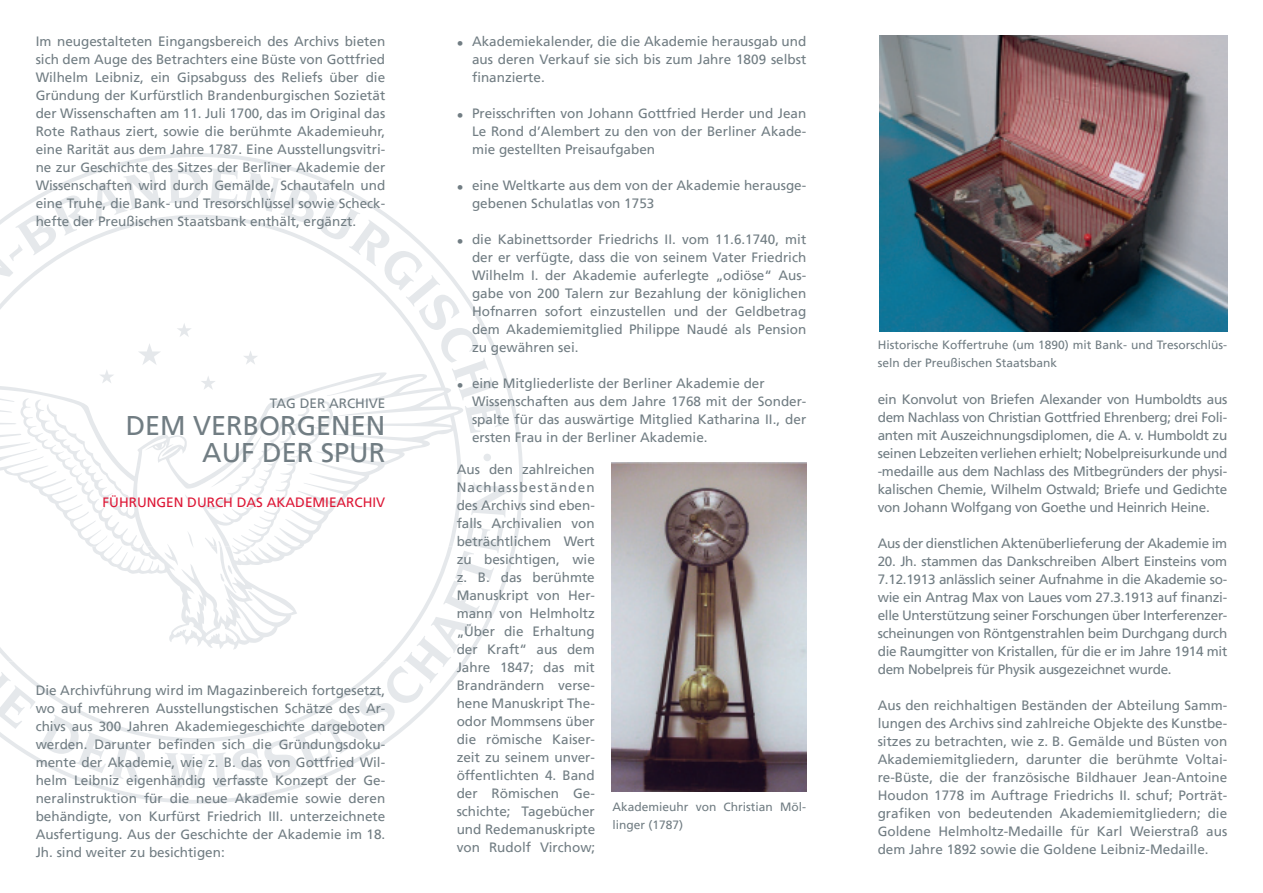
<style>
.page{position:relative;width:1263px;height:893px;background:#fff}
.page>*{position:absolute;margin:0;border:0;box-sizing:border-box;transform-origin:0 0}
.t1{font:27px/27px "Frutiger LT";color:#717d83;text-align:right}
.t2{font:13.5px/18px "Frutiger LT";color:#717d83;text-align:justify}
.t3{font:13.5px "Frutiger LT";letter-spacing:-.02em;color:#717d83}
.t4{font:13.5px "Frutiger LT";color:#dd1736}
.t5{font:12px/18px "Frutiger LT";color:#717d83}
</style>
<div class="page">
<img style="left:612px;top:462px;width:194px;height:330px">
<img style="left:879px;top:36px;width:348px;height:296px">
<svg style="left:95px;top:153px;width:428px;height:651px"></svg>
<svg style="left:0;top:215px;width:464px;height:239px"></svg>
<svg style="left:0;top:170px;width:160px;height:107px"></svg>
<svg style="left:168px;top:168px;width:335px;height:265px"></svg>
<svg style="left:0;top:454px;width:507px;height:334px"></svg>
<p class="t2" style="left:36px;top:32px;width:351px">Im neugestalteten Eingangsbereich des Archivs bieten sich dem Auge des Betrachters eine Büste von Gottfried Wilhelm Leibniz, ein Gipsabguss des Reliefs über die Gründung der Kurfürstlich Brandenburgischen Sozietät der Wissenschaften am 11. Juli 1700, das im Original das Rote Rathaus ziert, sowie die berühmte Akademieuhr, eine Rarität aus dem Jahre 1787. Eine Ausstellungsvitri&shy;ne zur Geschichte des Sitzes der Berliner Akademie der Wissenschaften wird durch Gemälde, Schautafeln und eine Truhe, die Bank- und Tresorschlüssel sowie Scheck&shy;hefte der Preußischen Staatsbank enthält, ergänzt.</p>
<p class="t2" style="left:270px;top:394px;width:117px">TAG DER ARCHIVE</p>
<h1 class="t1" style="left:126px;top:412px;width:261px">DEM VERBORGENEN<br>AUF DER SPUR</h1>
<p class="t4" style="left:103px;top:494px;width:284px">FÜHRUNGEN DURCH DAS AKADEMIEARCHIV</p>
<p class="t2" style="left:36px;top:681px;width:351px">Die Archivführung wird im Magazinbereich fortgesetzt, wo auf mehreren Ausstellungstischen Schätze des Ar&shy;chivs aus 300 Jahren Akademiegeschichte dargeboten werden. Darunter befinden sich die Gründungsdoku&shy;mente der Akademie, wie z. B. das von Gottfried Wil&shy;helm Leibniz eigenhändig verfasste Konzept der Ge&shy;neralinstruktion für die neue Akademie sowie deren behändigte, von Kurfürst Friedrich III. unterzeichnete Ausfertigung. Aus der Geschichte der Akademie im 18.<br>Jh. sind weiter zu besichtigen:</p>
<p class="t2" style="left:457px;top:34px;width:8px">•</p>
<p class="t2" style="left:457px;top:106px;width:8px">•</p>
<p class="t2" style="left:457px;top:178px;width:8px">•</p>
<p class="t2" style="left:457px;top:232px;width:8px">•</p>
<p class="t2" style="left:457px;top:376px;width:8px">•</p>
<p class="t2" style="left:472px;top:32px;width:336px">Akademiekalender, die die Akademie herausgab und aus deren Verkauf sie sich bis zum Jahre 1809 selbst finanzierte.</p>
<p class="t2" style="left:472px;top:104px;width:336px">Preisschriften von Johann Gottfried Herder und Jean Le Rond d’Alembert zu den von der Berliner Akade&shy;mie gestellten Preisaufgaben</p>
<p class="t2" style="left:472px;top:176px;width:336px">eine Weltkarte aus dem von der Akademie herausge&shy;gebenen Schulatlas von 1753</p>
<p class="t2" style="left:472px;top:230px;width:336px">die Kabinettsorder Friedrichs II. vom 11.6.1740, mit der er verfügte, dass die von seinem Vater Friedrich Wilhelm I. der Akademie auferlegte „odiöse“ Aus&shy;gabe von 200 Talern zur Bezahlung der königlichen Hofnarren sofort einzustellen und der Geldbetrag dem Akademiemitglied Philippe Naudé als Pension zu gewähren sei.</p>
<p class="t2" style="left:472px;top:374px;width:336px;text-align:left">eine Mitgliederliste der Berliner Akademie der Wissenschaften aus dem Jahre 1768 mit der Sonder&shy;spalte für das auswärtige Mitglied Katharina II., der ersten Frau in der Berliner Akademie.</p>
<p class="t2" style="left:457px;top:460px;width:140px">Aus den zahlreichen Nachlassbeständen des Archivs sind eben&shy;falls Archivalien von beträchtlichem Wert zu besichtigen, wie z. B. das berühmte Manuskript von Her&shy;mann von Helmholtz „Über die Erhaltung der Kraft“ aus dem Jahre 1847; das mit Brandrändern verse&shy;hene Manuskript The&shy;odor Mommsens über die römische Kaiser&shy;zeit zu seinem unver&shy;öffentlichten 4. Band der Römischen Ge&shy;schichte; Tagebücher und Redemanuskripte von Rudolf Virchow;</p>
<p class="t5" style="left:612px;top:798px;width:195px">Akademieuhr von Christian Möl&shy;linger (1787)</p>
<p class="t5" style="left:878px;top:336px;width:351px">Historische Koffertruhe (um 1890) mit Bank- und Tresorschlüs&shy;seln der Preußischen Staatsbank</p>
<p class="t2" style="left:878px;top:391px;width:351px">ein Konvolut von Briefen Alexander von Humboldts aus dem Nachlass von Christian Gottfried Ehrenberg; drei Foli&shy;anten mit Auszeichnungsdiplomen, die A. v. Humboldt zu seinen Lebzeiten verliehen erhielt; Nobelpreisurkunde und -medaille aus dem Nachlass des Mitbegründers der physi&shy;kalischen Chemie, Wilhelm Ostwald; Briefe und Gedichte von Johann Wolfgang von Goethe und Heinrich Heine.</p>
<p class="t3" style="left:878px;top:536px;width:351px">Aus der dienstlichen Aktenüberlieferung der Akademie im</p>
<p class="t2" style="left:878px;top:553px;width:351px">20. Jh. stammen das Dankschreiben Albert Einsteins vom 7.12.1913 anlässlich seiner Aufnahme in die Akademie so&shy;wie ein Antrag Max von Laues vom 27.3.1913 auf finanzi&shy;elle Unterstützung seiner Forschungen über Interferenzer&shy;scheinungen von Röntgenstrahlen beim Durchgang durch die Raumgitter von Kristallen, für die er im Jahre 1914 mit dem Nobelpreis für Physik ausgezeichnet wurde.</p>
<p class="t2" style="left:878px;top:697px;width:351px">Aus den reichhaltigen Beständen der Abteilung Samm&shy;lungen des Archivs sind zahlreiche Objekte des Kunstbe&shy;sitzes zu betrachten, wie z. B. Gemälde und Büsten von Akademiemitgliedern, darunter die berühmte Voltai&shy;re-Büste, die der französische Bildhauer Jean-Antoine Houdon 1778 im Auftrage Friedrichs II. schuf; Porträt&shy;grafiken von bedeutenden Akademiemitgliedern; die Goldene Helmholtz-Medaille für Karl Weierstraß aus dem Jahre 1892 sowie die Goldene Leibniz-Medaille.</p>
</div>
